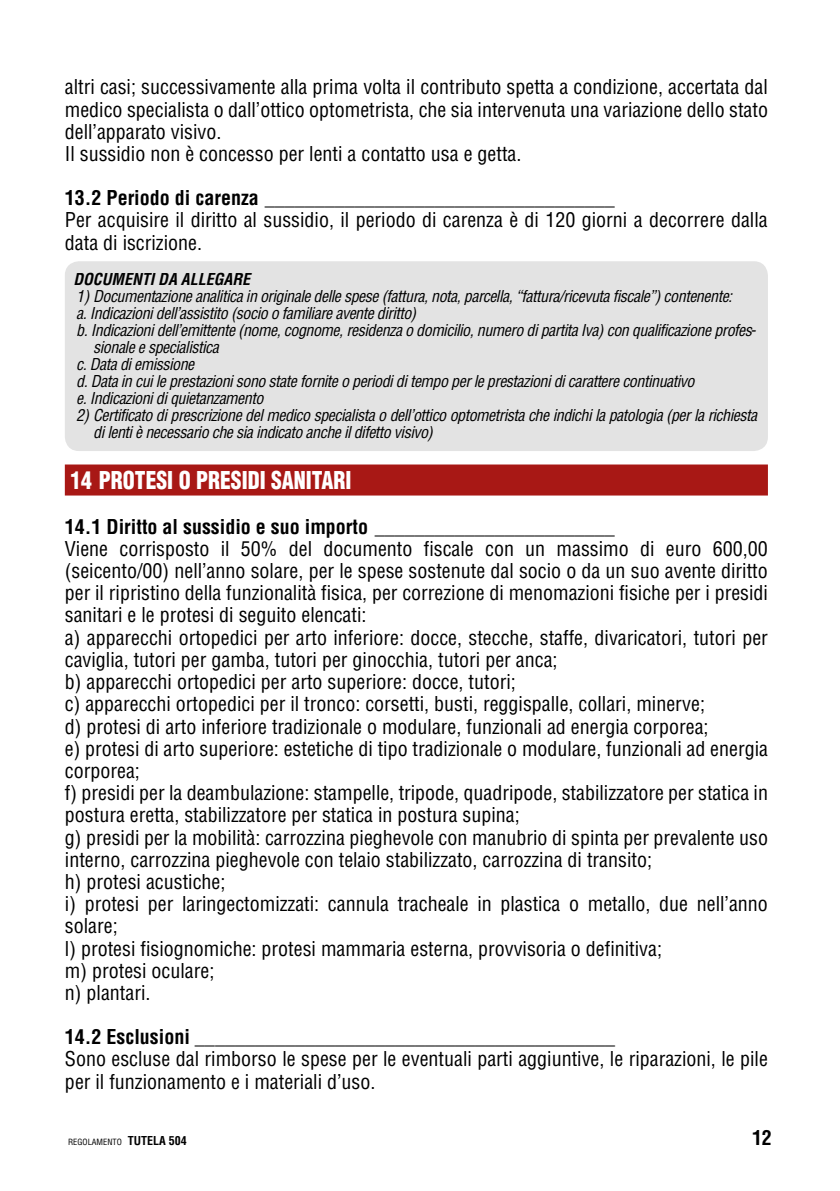
<style>
.page{position:relative;width:840px;height:1191px;background:#fff}
.page>*{position:absolute;margin:0;border:0;box-sizing:border-box;transform-origin:0 0}
.t1{font:900 condensed 24px "Helvetica LT Std";color:#fff;scale:.9 1}
.t2{font:condensed 20px/22.2px "Helvetica LT Std";color:#000}
.t3{font:700 condensed 20px "Helvetica LT Std";color:#000}
.t4{font:italic condensed 16px/17px "Helvetica LT Std";letter-spacing:-.03em;color:#000}
.t5{font:italic 700 condensed 16px "Helvetica LT Std";color:#000}
.t6{font:condensed 8.4px "Helvetica LT Std";color:#000}
.s1{font-weight:700;font-size:12px}
</style>
<div class="page">
<div style="left:65px;top:464px;width:702px;height:31px;background:#a81815"></div>
<div style="left:65px;top:261px;width:702px;height:190px;background:#e3e3e3;border-radius:14px"></div>
<p class="t2" style="left:65px;top:76px;width:704px">altri casi; successivamente alla prima volta il contributo spetta a condizione, accertata dal medico specialista o dall’ottico optometrista, che sia intervenuta una variazione dello stato dell’apparato visivo.<br>Il sussidio non è concesso per lenti a contatto usa e getta.</p>
<p class="t3" style="left:65px;top:185px;width:551px">13.2 Periodo di carenza ___________________________________</p>
<p class="t2" style="left:65px;top:209px;width:704px">Per acquisire il diritto al sussidio, il periodo di carenza è di 120 giorni a decorrere dalla data di iscrizione.</p>
<p class="t5" style="left:73px;top:269px;width:178px">DOCUMENTI DA ALLEGARE</p>
<p class="t4" style="left:76px;top:288px;width:657px">1) Documentazione analitica in originale delle spese (fattura, nota, parcella, “fattura/ricevuta fiscale”) contenente:</p>
<p class="t4" style="left:76px;top:305px;width:341px">a. Indicazioni dell’assistito (socio o familiare avente diritto)</p>
<p class="t4" style="left:76px;top:322px;width:681px">b. Indicazioni dell’emittente (nome, cognome, residenza o domicilio, numero di partita Iva) con qualificazione profes-</p>
<p class="t4" style="left:93px;top:339px;width:127px">sionale e specialistica</p>
<p class="t4" style="left:76px;top:356px;width:120px">c. Data di emissione</p>
<p class="t4" style="left:76px;top:373px;width:619px">d. Data in cui le prestazioni sono state fornite o periodi di tempo per le prestazioni di carattere continuativo</p>
<p class="t4" style="left:76px;top:390px;width:189px">e. Indicazioni di quietanzamento</p>
<p class="t4" style="left:93px;top:407px;width:665px;text-indent:-17px">2) Certificato di prescrizione del medico specialista o dell’ottico optometrista che indichi la patologia (per la richiesta di lenti è necessario che sia indicato anche il difetto visivo)</p>
<p class="t1" style="left:70px;top:465px;width:314px">14 PROTESI O PRESIDI SANITARI</p>
<p class="t3" style="left:65px;top:514px;width:551px">14.1 Diritto al sussidio e suo importo ________________________</p>
<p class="t2" style="left:65px;top:537px;width:704px">Viene corrisposto il 50% del documento fiscale con un massimo di euro 600,00 (seicento/00) nell’anno solare, per le spese sostenute dal socio o da un suo avente diritto per il ripristino della funzionalità fisica, per correzione di menomazioni fisiche per i presidi sanitari e le protesi di seguito elencati:<br>a) apparecchi ortopedici per arto inferiore: docce, stecche, staffe, divaricatori, tutori per caviglia, tutori per gamba, tutori per ginocchia, tutori per anca;<br>b) apparecchi ortopedici per arto superiore: docce, tutori;<br>c) apparecchi ortopedici per il tronco: corsetti, busti, reggispalle, collari, minerve;<br>d) protesi di arto inferiore tradizionale o modulare, funzionali ad energia corporea;<br>e) protesi di arto superiore: estetiche di tipo tradizionale o modulare, funzionali ad energia corporea;<br>f) presidi per la deambulazione: stampelle, tripode, quadripode, stabilizzatore per statica in postura eretta, stabilizzatore per statica in postura supina;<br>g) presidi per la mobilità: carrozzina pieghevole con manubrio di spinta per prevalente uso interno, carrozzina pieghevole con telaio stabilizzato, carrozzina di transito;<br>h) protesi acustiche;<br>i) protesi per laringectomizzati: cannula tracheale in plastica o metallo, due nell’anno solare;<br>l) protesi fisiognomiche: protesi mammaria esterna, provvisoria o definitiva;<br>m) protesi oculare;<br>n) plantari.</p>
<p class="t3" style="left:65px;top:1024px;width:551px">14.2 Esclusioni __________________________________________</p>
<p class="t2" style="left:65px;top:1048px;width:704px">Sono escluse dal rimborso le spese per le eventuali parti aggiuntive, le riparazioni, le pile per il funzionamento e i materiali d’uso.</p>
<p class="t6" style="left:68px;top:1136px;width:120px">REGOLAMENTO <span class="s1">TUTELA 504</span></p>
<p class="t3" style="left:747px;top:1124px;width:25px">11 22</p>
<p class="t6" style="left:65px;top:1136px;width:57px">REGOLAMENTO</p>
</div>
